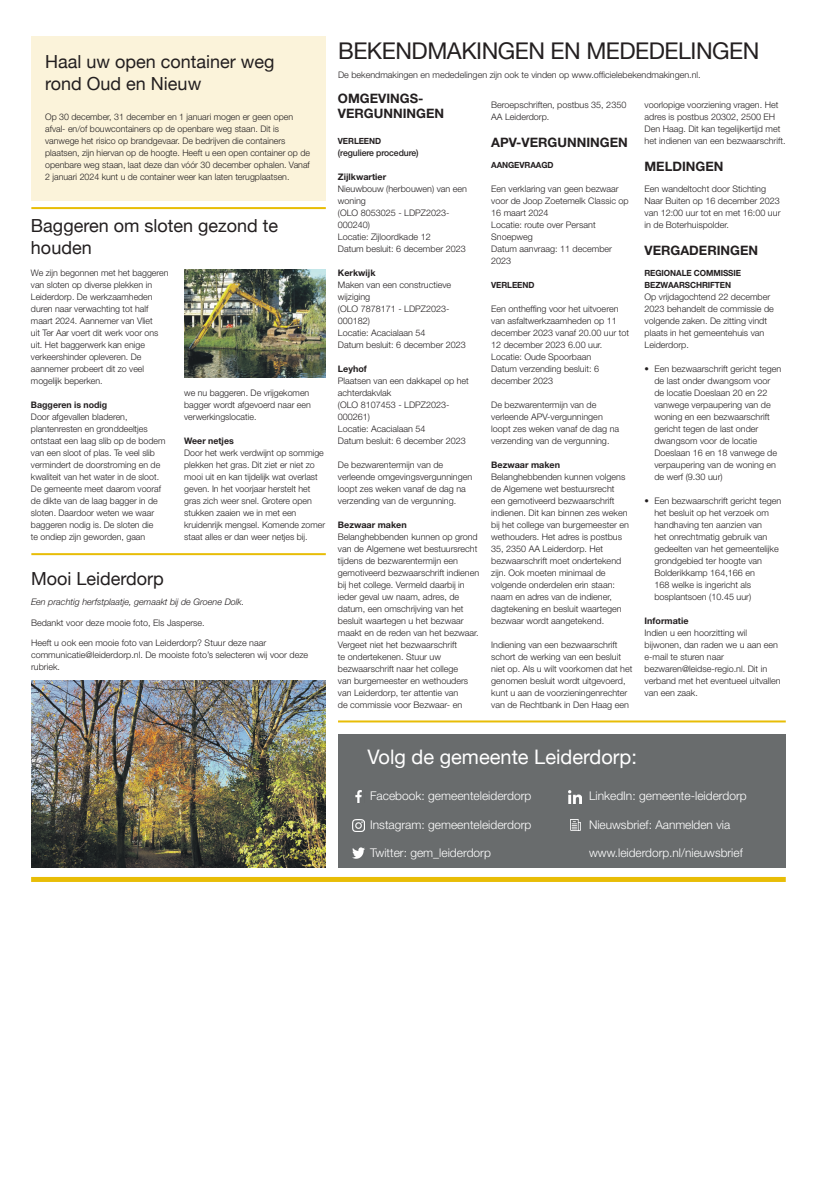
<style>
.page{position:relative;width:817px;height:1180px;background:#fff}
.page>*{position:absolute;margin:0;border:0;box-sizing:border-box;transform-origin:0 0}
.t1{font:23px "Helvetica Neue";letter-spacing:-.02em;color:#231f20}
.t2{font:20px "Helvetica Neue";color:#fff}
.t3{font:18px/22px "Helvetica Neue";color:#231f20}
.t4{font:700 13px/15px "Helvetica Neue LT Std";color:#231f20}
.t5{font:300 12px "Helvetica Neue LT Std";color:#fff}
.t6{font:300 9px/12px "Helvetica Neue LT Std";color:#231f20}
.t7{font:700 9px "Helvetica Neue LT Std";color:#231f20}
.t8{font:italic 300 9px "Helvetica Neue LT Std";color:#231f20}
.t9{font:500 9px "Helvetica Neue LT Std";letter-spacing:-.01em;color:#231f20;scale:.96 1}
.t10{font:700 8.5px/12px "Helvetica Neue LT Std";letter-spacing:-.01em;color:#231f20;scale:.96 1}
</style>
<div class="page">
<div style="left:338px;top:734px;width:447px;height:133px;background:#696c6d"></div>
<svg style="left:355px;top:790px;width:7px;height:12px"></svg>
<svg style="left:352px;top:819px;width:12px;height:12px"></svg>
<svg style="left:568px;top:790px;width:13px;height:13px"></svg>
<svg style="left:570px;top:819px;width:11px;height:11px"></svg>
<svg style="left:352px;top:847px;width:13px;height:12px"></svg>
<div style="left:31px;top:876px;width:754px;height:5px;background:#e8bd06"></div>
<hr style="left:31px;top:207px;width:295px;height:2px;background:#e8bd06">
<hr style="left:31px;top:553px;width:295px;height:2px;background:#e8bd06">
<div style="left:31px;top:37px;width:294px;height:164px;background:#fbf3da"></div>
<img style="left:184px;top:270px;width:141px;height:108px">
<img style="left:31px;top:680px;width:295px;height:187px">
<hr style="left:338px;top:720px;width:447px;height:2px;background:#e8bd06">
<h3 class="t3" style="left:45px;top:52px;width:231px">Haal uw open container weg rond Oud en Nieuw</h3>
<p class="t6" style="left:45px;top:111px;width:266px">Op 30 december, 31 december en 1 januari mogen er geen open afval- en/of bouwcontainers op de openbare weg staan. Dit is vanwege het risico op brandgevaar. De bedrijven die containers plaatsen, zijn hiervan op de hoogte. Heeft u een open container op de openbare weg staan, laat deze dan vóór 30 december ophalen. Vanaf 2 januari 2024 kunt u de container weer kan laten terugplaatsen.</p>
<h3 class="t3" style="left:31px;top:216px;width:249px">Baggeren om sloten gezond te houden</h3>
<p class="t6" style="left:31px;top:267px;width:139px">We zijn begonnen met het baggeren van sloten op diverse plekken in<br>Leiderdorp. De werkzaamheden duren naar verwachting tot half maart 2024. Aannemer van Vliet<br>uit Ter Aar voert dit werk voor ons uit. Het baggerwerk kan enige verkeershinder opleveren. De aannemer probeert dit zo veel mogelijk beperken.</p>
<p class="t7" style="left:31px;top:399px;width:78px">Baggeren is nodig</p>
<p class="t6" style="left:31px;top:411px;width:136px">Door afgevallen bladeren, plantenresten en gronddeeltjes ontstaat een laag slib op de bodem van een sloot of plas. Te veel slib vermindert de doorstroming en de kwaliteit van het water in de sloot.<br>De gemeente meet daarom vooraf de dikte van de laag bagger in de sloten. Daardoor weten we waar baggeren nodig is. De sloten die<br>te ondiep zijn geworden, gaan</p>
<p class="t6" style="left:184px;top:387px;width:128px">we nu baggeren. De vrijgekomen bagger wordt afgevoerd naar een verwerkingslocatie.</p>
<p class="t7" style="left:184px;top:435px;width:51px">Weer netjes</p>
<p class="t6" style="left:184px;top:447px;width:142px">Door het werk verdwijnt op sommige plekken het gras. Dit ziet er niet zo mooi uit en kan tijdelijk wat overlast geven. In het voorjaar herstelt het gras zich weer snel. Grotere open stukken zaaien we in met een kruidenrijk mengsel. Komende zomer staat alles er dan weer netjes bij.</p>
<h3 class="t3" style="left:31px;top:568px;width:134px">Mooi Leiderdorp</h3>
<p class="t8" style="left:31px;top:596px;width:214px">Een prachtig herfstplaatje, gemaakt bij de Groene Dolk.</p>
<p class="t6" style="left:31px;top:616px;width:175px">Bedankt voor deze mooie foto, Els Jasperse.</p>
<p class="t6" style="left:31px;top:637px;width:278px">Heeft u ook een mooie foto van Leiderdorp? Stuur deze naar communicatie@leiderdorp.nl. De mooiste foto’s selecteren wij voor deze rubriek.</p>
<h1 class="t1" style="left:338px;top:34px;width:423px">BEKENDMAKINGEN EN MEDEDELINGEN</h1>
<p class="t6" style="left:338px;top:68px;width:364px">De bekendmakingen en mededelingen zijn ook te vinden op www.officielebekendmakingen.nl.</p>
<h3 class="t4" style="left:338px;top:90px;width:108px">OMGEVINGS-<br>VERGUNNINGEN</h3>
<p class="t10" style="left:338px;top:135px;width:47px">VERLEEND</p>
<p class="t9" style="left:338px;top:147px;width:86px">(reguliere procedure)</p>
<p class="t7" style="left:338px;top:171px;width:50px">Zijlkwartier</p>
<p class="t6" style="left:338px;top:183px;width:131px">Nieuwbouw (herbouwen) van een woning<br>(OLO 8053025 - LDPZ2023-<br>000240)<br>Locatie: Zijloordkade 12<br>Datum besluit: 6 december 2023</p>
<p class="t7" style="left:338px;top:267px;width:39px">Kerkwijk</p>
<p class="t6" style="left:338px;top:279px;width:129px">Maken van een constructieve wijziging<br>(OLO 7878171 - LDPZ2023-<br>000182)<br>Locatie: Acacialaan 54<br>Datum besluit: 6 december 2023</p>
<p class="t7" style="left:338px;top:363px;width:31px">Leyhof</p>
<p class="t6" style="left:338px;top:375px;width:132px">Plaatsen van een dakkapel op het achterdakvlak<br>(OLO 8107453 - LDPZ2023-<br>000261)<br>Locatie: Acacialaan 54<br>Datum besluit: 6 december 2023</p>
<p class="t6" style="left:338px;top:459px;width:136px">De bezwarentermijn van de verleende omgevingsvergunningen loopt zes weken vanaf de dag na verzending van de vergunning.</p>
<p class="t7" style="left:338px;top:519px;width:70px">Bezwaar maken</p>
<p class="t6" style="left:338px;top:531px;width:143px">Belanghebbenden kunnen op grond van de Algemene wet bestuursrecht tijdens de bezwarentermijn een gemotiveerd bezwaarschrift indienen bij het college. Vermeld daarbij in ieder geval uw naam, adres, de datum, een omschrijving van het besluit waartegen u het bezwaar maakt en de reden van het bezwaar.<br>Vergeet niet het bezwaarschrift<br>te ondertekenen. Stuur uw bezwaarschrift naar het college<br>van burgemeester en wethouders van Leiderdorp, ter attentie van<br>de commissie voor Bezwaar- en</p>
<p class="t6" style="left:491px;top:99px;width:137px">Beroepschriften, postbus 35, 2350<br>AA Leiderdorp.</p>
<h3 class="t4" style="left:491px;top:135px;width:138px">APV-VERGUNNINGEN</h3>
<p class="t10" style="left:491px;top:159px;width:66px">AANGEVRAAGD</p>
<p class="t6" style="left:491px;top:183px;width:139px">Een verklaring van geen bezwaar voor de Joop Zoetemelk Classic op<br>16 maart 2024<br>Locatie: route over Persant<br>Snoepweg<br>Datum aanvraag: 11 december<br>2023</p>
<p class="t10" style="left:491px;top:279px;width:47px">VERLEEND</p>
<p class="t6" style="left:491px;top:303px;width:139px">Een ontheffing voor het uitvoeren van asfaltwerkzaamheden op 11 december 2023 vanaf 20.00 uur tot<br>12 december 2023 6.00 uur.<br>Locatie: Oude Spoorbaan<br>Datum verzending besluit: 6 december 2023</p>
<p class="t6" style="left:491px;top:399px;width:129px">De bezwarentermijn van de verleende APV-vergunningen loopt zes weken vanaf de dag na verzending van de vergunning.</p>
<p class="t7" style="left:491px;top:459px;width:70px">Bezwaar maken</p>
<p class="t6" style="left:491px;top:471px;width:139px">Belanghebbenden kunnen volgens de Algemene wet bestuursrecht een gemotiveerd bezwaarschrift indienen. Dit kan binnen zes weken bij het college van burgemeester en wethouders. Het adres is postbus<br>35, 2350 AA Leiderdorp. Het bezwaarschrift moet ondertekend zijn. Ook moeten minimaal de volgende onderdelen erin staan: naam en adres van de indiener, dagtekening en besluit waartegen bezwaar wordt aangetekend.</p>
<p class="t6" style="left:491px;top:639px;width:143px">Indiening van een bezwaarschrift schort de werking van een besluit niet op. Als u wilt voorkomen dat het genomen besluit wordt uitgevoerd, kunt u aan de voorzieningenrechter van de Rechtbank in Den Haag een</p>
<p class="t6" style="left:644px;top:99px;width:143px">voorlopige voorziening vragen. Het adres is postbus 20302, 2500 EH Den Haag. Dit kan tegelijkertijd met het indienen van een bezwaarschrift.</p>
<h3 class="t4" style="left:644px;top:159px;width:80px">MELDINGEN</h3>
<p class="t6" style="left:644px;top:183px;width:137px">Een wandeltocht door Stichting<br>Naar Buiten op 16 december 2023 van 12:00 uur tot en met 16:00 uur in de Boterhuispolder.</p>
<h3 class="t4" style="left:644px;top:243px;width:115px">VERGADERINGEN</h3>
<p class="t10" style="left:644px;top:267px;width:102px">REGIONALE COMMISSIE<br>BEZWAARSCHRIFTEN</p>
<p class="t6" style="left:644px;top:291px;width:131px">Op vrijdagochtend 22 december<br>2023 behandelt de commissie de volgende zaken. De zitting vindt plaats in het gemeentehuis van<br>Leiderdorp.</p>
<p class="t6" style="left:654px;top:363px;width:128px;text-indent:-10px">• Een bezwaarschrift gericht tegen de last onder dwangsom voor de locatie Doeslaan 20 en 22 vanwege verpaupering van de woning en een bezwaarschrift gericht tegen de last onder dwangsom voor de locatie<br>Doeslaan 16 en 18 vanwege de verpaupering van de woning en de werf (9.30 uur)</p>
<p class="t6" style="left:654px;top:495px;width:128px;text-indent:-10px">• Een bezwaarschrift gericht tegen het besluit op het verzoek om handhaving ten aanzien van<br>het onrechtmatig gebruik van gedeelten van het gemeentelijke grondgebied ter hoogte van<br>Bolderikkamp 164,166 en<br>168 welke is ingericht als bosplantsoen (10.45 uur)</p>
<p class="t7" style="left:644px;top:615px;width:45px">Informatie</p>
<p class="t6" style="left:644px;top:627px;width:138px">Indien u een hoorzitting wil bijwonen, dan raden we u aan een e-mail te sturen naar bezwaren@leidse-regio.nl. Dit in verband met het eventueel uitvallen van een zaak.</p>
<h2 class="t2" style="left:367px;top:742px;width:271px">Volg de gemeente Leiderdorp:</h2>
<h3 class="t5" style="left:370px;top:788px;width:163px">Facebook: gemeenteleiderdorp</h3>
<h3 class="t5" style="left:370px;top:817px;width:163px">Instagram: gemeenteleiderdorp</h3>
<h3 class="t5" style="left:370px;top:845px;width:122px">Twitter: gem_leiderdorp</h3>
<h3 class="t5" style="left:589px;top:788px;width:159px">LinkedIn: gemeente-leiderdorp</h3>
<h3 class="t5" style="left:589px;top:817px;width:143px">Nieuwsbrief: Aanmelden via</h3>
<h3 class="t5" style="left:589px;top:845px;width:155px">www.leiderdorp.nl/nieuwsbrief</h3>
</div>
